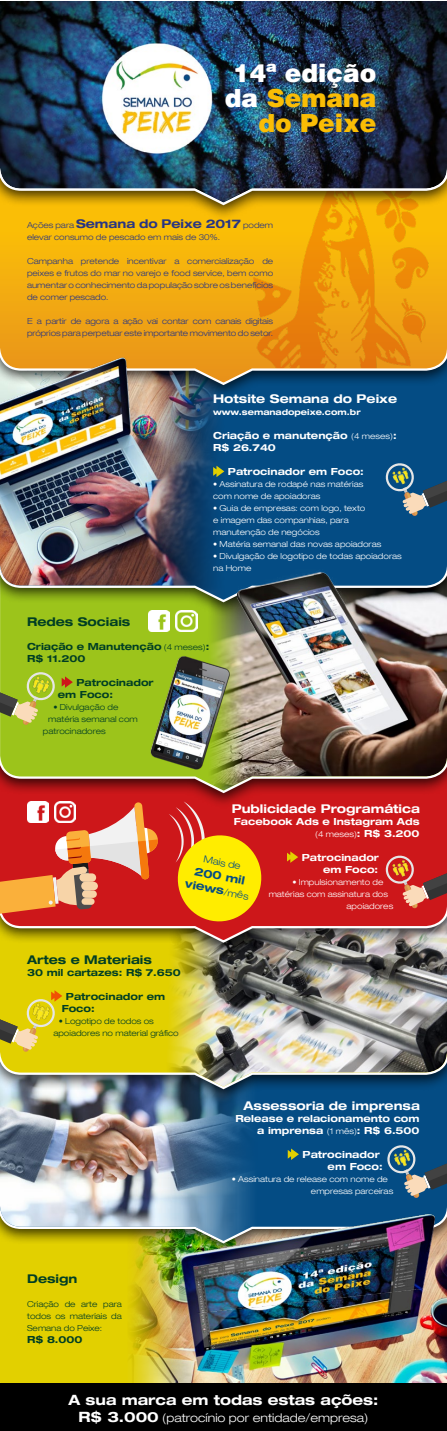
<style>
.page{position:relative;width:447px;height:1431px;background:#fff}
.page>*{position:absolute;margin:0;border:0;box-sizing:border-box;transform-origin:0 0}
.t1{font:900 24.97px/25px "Helvetica";color:#fabd05;text-align:right}
.t2{font:700 expanded 14.17px "Helvetica 73";color:#fff}
.t3{font:700 expanded 12px "Helvetica 73";color:#fff}
.t4{font:300 expanded 12px "Helvetica 43";color:#fff}
.t5{font:700 expanded 12px "Helvetica 73";color:#003e24}
.t6{font:700 expanded 12px "Helvetica 73";color:#283583}
.t7{font:700 expanded 11.32px/14px "Helvetica 73";color:#044c84;text-align:center}
.t8{font:700 expanded 9.75px/12px "Helvetica 73";color:#fff;text-align:right}
.t9{font:700 expanded 9.75px/12px "Helvetica 73";color:#003e24}
.t10{font:300 expanded 9.6px "Helvetica 43";color:#044c84}
.t11{font:300 expanded 8.25px/12px "Helvetica 43";color:#fff}
.t12{font:300 expanded 8.25px/12px "Helvetica 43";letter-spacing:-.01em;color:#283583;text-align:justify}
.t13{font:300 expanded 8.25px/12px "Helvetica 43";color:#003e24;text-align:justify}
.t14{font:700 expanded 8.25px "Helvetica 73";color:#fff}
.s1{color:#fff}
.s2{font-family:"Helvetica 43";font-weight:300;font-size:8.25px}
.s3{font-family:"Helvetica 73";font-weight:700;font-size:9.75px}
.s4{font-family:"Helvetica 43";font-weight:300;font-size:9.6px}
.s5{font-family:"Helvetica 73";font-weight:700;font-size:14.17px}
</style>
<div class="page">
<img style="left:0;top:1258px;width:446px;height:126px">
<img style="left:0;top:1104px;width:446px;height:141px">
<svg style="left:287px;top:1148px;width:12px;height:12px"></svg>
<div style="left:0;top:675px;width:446px;height:429px;background:#000;opacity:.75"></div>
<img style="left:0;top:958px;width:446px;height:133px">
<div style="left:0;top:528px;width:446px;height:430px;background:#000;opacity:.75"></div>
<svg style="left:0;top:808px;width:446px;height:136px;background:#c03929"></svg>
<div style="left:0;top:379px;width:446px;height:429px;background:#cd171a"></div>
<img style="left:0;top:617px;width:446px;height:178px">
<div style="left:0;top:347px;width:446px;height:270px;background:#000;opacity:.75"></div>
<img style="left:0;top:400px;width:446px;height:204px">
<div style="left:0;top:129px;width:446px;height:271px;background:#000;opacity:.75"></div>
<svg style="left:0;top:220px;width:446px;height:167px;background:#e39f15"></svg>
<div style="left:0;top:0;width:446px;height:220px;background:#000;opacity:.75"></div>
<img style="left:0;top:0;width:446px;height:207px">
<svg style="left:213px;top:466px;width:11px;height:11px"></svg>
<img style="left:141px;top:647px;width:95px;height:130px">
<img style="left:148px;top:611px;width:21px;height:21px">
<img style="left:28px;top:801px;width:20px;height:1px">
<img style="left:176px;top:611px;width:21px;height:21px">
<img style="left:57px;top:801px;width:16px;height:1px">
<svg style="left:287px;top:851px;width:11px;height:12px"></svg>
<svg style="left:383px;top:461px;width:63px;height:55px;background:#315f81"></svg>
<img style="left:387px;top:465px;width:25px;height:25px">
<svg style="left:383px;top:854px;width:63px;height:55px;background:#be3937"></svg>
<img style="left:387px;top:857px;width:25px;height:25px">
<svg style="left:385px;top:1143px;width:61px;height:55px;background:#315f81"></svg>
<img style="left:388px;top:1146px;width:26px;height:26px">
<svg style="left:0;top:670px;width:73px;height:55px;background:#a0b731"></svg>
<img style="left:28px;top:673px;width:25px;height:26px">
<svg style="left:0;top:990px;width:62px;height:62px;background:#d5c01e"></svg>
<img style="left:28px;top:1000px;width:25px;height:26px">
<img style="left:0;top:349px;width:169px;height:154px">
<img style="left:213px;top:551px;width:181px;height:87px">
<svg style="left:0;top:802px;width:158px;height:112px;background:#da604a"></svg>
<svg style="left:169px;top:801px;width:96px;height:124px;background:#e58112"></svg>
<div style="left:0;top:1384px;width:446px;height:47px;background:#000"></div>
<img style="left:198px;top:1202px;width:248px;height:149px">
<h1 class="t1" style="left:225px;top:60px;width:153px"><span class="s1">14ª edição da</span> Semana do Peixe</h1>
<h3 class="t6" style="left:27px;top:216px;width:247px"><span class="s2">Ações para</span> Semana do Peixe 2017 <span class="s2">podem</span></h3>
<p class="t12" style="left:27px;top:231px;width:194px">elevar consumo de pescado em mais de 30%.</p>
<p class="t12" style="left:27px;top:255px;width:247px">Campanha pretende incentivar a comercialização de peixes e frutos do mar no varejo e food service, bem como aumentar o conhecimento da população sobre os benefícios de comer pescado.</p>
<p class="t12" style="left:27px;top:315px;width:247px">E a partir de agora a ação vai contar com canais digitais próprios para perpetuar este importante movimento do setor.</p>
<h3 class="t3" style="left:213px;top:391px;width:185px">Hotsite Semana do Peixe</h3>
<p class="t14" style="left:213px;top:407px;width:149px">www.semanadopeixe.com.br</p>
<p class="t8" style="left:213px;top:429px;width:185px;text-align:left">Criação e manutenção <span class="s2">(4 meses)</span>:<br>R$ 26.740</p>
<p class="t8" style="left:228px;top:465px;width:137px">Patrocinador em Foco:</p>
<p class="t11" style="left:213px;top:478px;width:152px">• Assinatura de rodapé nas matérias com nome de apoiadoras</p>
<p class="t11" style="left:213px;top:502px;width:154px">• Guia de empresas: com logo, texto e imagem das companhias, para manutenção de negócios</p>
<p class="t11" style="left:213px;top:538px;width:169px">• Matéria semanal das novas apoiadoras</p>
<p class="t11" style="left:213px;top:550px;width:190px">• Divulgação de logotipo de todas apoiadoras na Home</p>
<h3 class="t5" style="left:27px;top:614px;width:105px">Redes Sociais</h3>
<p class="t9" style="left:27px;top:640px;width:183px">Criação e Manutenção <span class="s2">(4 meses)</span>:<br>R$ 11.200</p>
<p class="t9" style="left:58px;top:676px;width:97px;text-indent:19px">Patrocinador em Foco:</p>
<p class="t13" style="left:53px;top:701px;width:66px">• Divulgação de</p>
<p class="t13" style="left:48px;top:713px;width:91px">matéria semanal com</p>
<p class="t13" style="left:43px;top:725px;width:64px">patrocinadores</p>
<h3 class="t3" style="left:231px;top:801px;width:190px">Publicidade Programática</h3>
<p class="t8" style="left:234px;top:815px;width:187px">Facebook Ads e Instagram Ads</p>
<p class="t11" style="left:315px;top:828px;width:106px">(4 meses)<span class="s3">: R$ 3.200</span></p>
<p class="t8" style="left:301px;top:851px;width:79px">Patrocinador em Foco:</p>
<p class="t11" style="left:292px;top:876px;width:92px">• Impulsionamento de</p>
<p class="t11" style="left:268px;top:888px;width:121px">matérias com assinatura dos</p>
<p class="t11" style="left:346px;top:900px;width:48px">apoiadores</p>
<p class="t10" style="left:205px;top:853px;width:39px;rotate:11deg">Mais de</p>
<h3 class="t7" style="left:189px;top:862px;width:66px;rotate:11deg">200 mil views<span class="s4">/mês</span></h3>
<h3 class="t5" style="left:27px;top:952px;width:126px">Artes e Materiais</h3>
<p class="t9" style="left:27px;top:966px;width:155px">30 mil cartazes: R$ 7.650</p>
<p class="t9" style="left:62px;top:990px;width:105px;text-indent:4px">Patrocinador em<br>Foco:</p>
<p class="t13" style="left:53px;top:1015px;width:127px;text-indent:5px">• Logotipo de todos os apoiadores no material gráfico</p>
<h3 class="t5" style="left:27px;top:1271px;width:52px">Design</h3>
<p class="t13" style="left:27px;top:1298px;width:96px">Criação de arte para todos os materiais da Semana do Peixe:</p>
<p class="t9" style="left:27px;top:1333px;width:57px">R$ 8.000</p>
<h3 class="t3" style="left:243px;top:1098px;width:178px">Assessoria de imprensa</h3>
<p class="t8" style="left:235px;top:1112px;width:185px">Release e relacionamento com a imprensa <span class="s2">(1 mês)</span>: R$ 6.500</p>
<p class="t8" style="left:327px;top:1148px;width:57px;text-align:left;text-indent:-25px">Patrocinador em Foco:</p>
<p class="t11" style="left:311px;top:1173px;width:84px;text-indent:-79px">• Assinatura de release com nome de empresas parceiras</p>
<h2 class="t2" style="left:68px;top:1390px;width:311px">A sua marca em todas estas ações:</h2>
<h3 class="t4" style="left:78px;top:1410px;width:291px"><span class="s5">R$ 3.000</span> (patrocínio por entidade/empresa)</h3>
</div>
